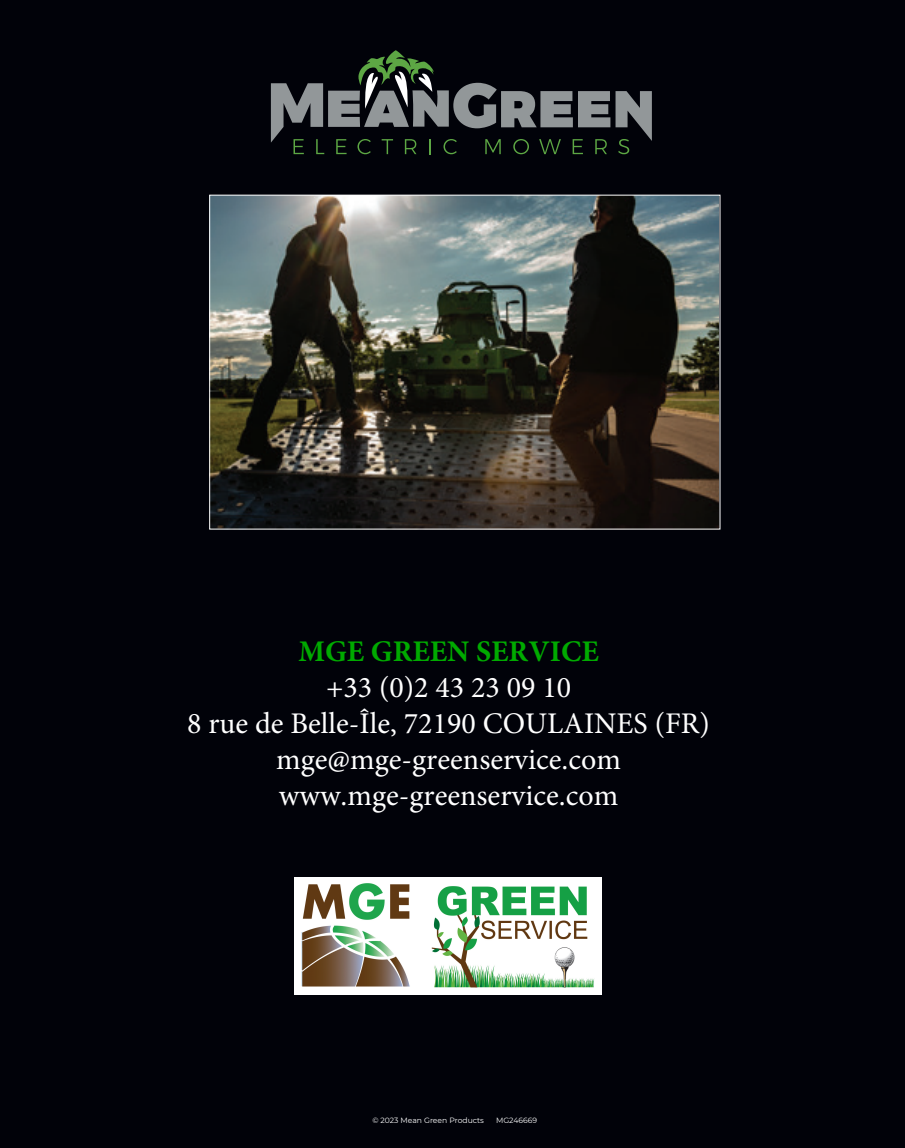
<style>
.page{position:relative;width:905px;height:1148px;background:#fff}
.page>*{position:absolute;margin:0;border:0;box-sizing:border-box;transform-origin:0 0}
.t1{font:30px/36px "Minion Pro";color:#fff;text-align:center}
.t2{font:700 30px "Minion Pro";color:#0a0}
.t3{font:7.65px "Montserrat";color:#fff}
</style>
<div class="page">
<div style="left:0;top:0;width:904px;height:1148px;background:#010209"></div>
<svg style="left:271px;top:50px;width:381px;height:104px"></svg>
<img style="left:211px;top:197px;width:507px;height:330px">
<img style="left:294px;top:877px;width:308px;height:117px">
<p class="t2" style="left:298px;top:630px;width:302px">MGE GREEN SERVICE</p>
<p class="t1" style="left:187px;top:669px;width:524px">+33 (0)2 43 23 09 10<br>8 rue de Belle-Île, 72190 COULAINES (FR) mge@mge-greenservice.com www.mge-greenservice.com</p>
<p class="t3" style="left:372px;top:1114px;width:113px">© 2023 Mean Green Products</p>
<p class="t3" style="left:496px;top:1114px;width:43px">MG246669</p>
</div>
